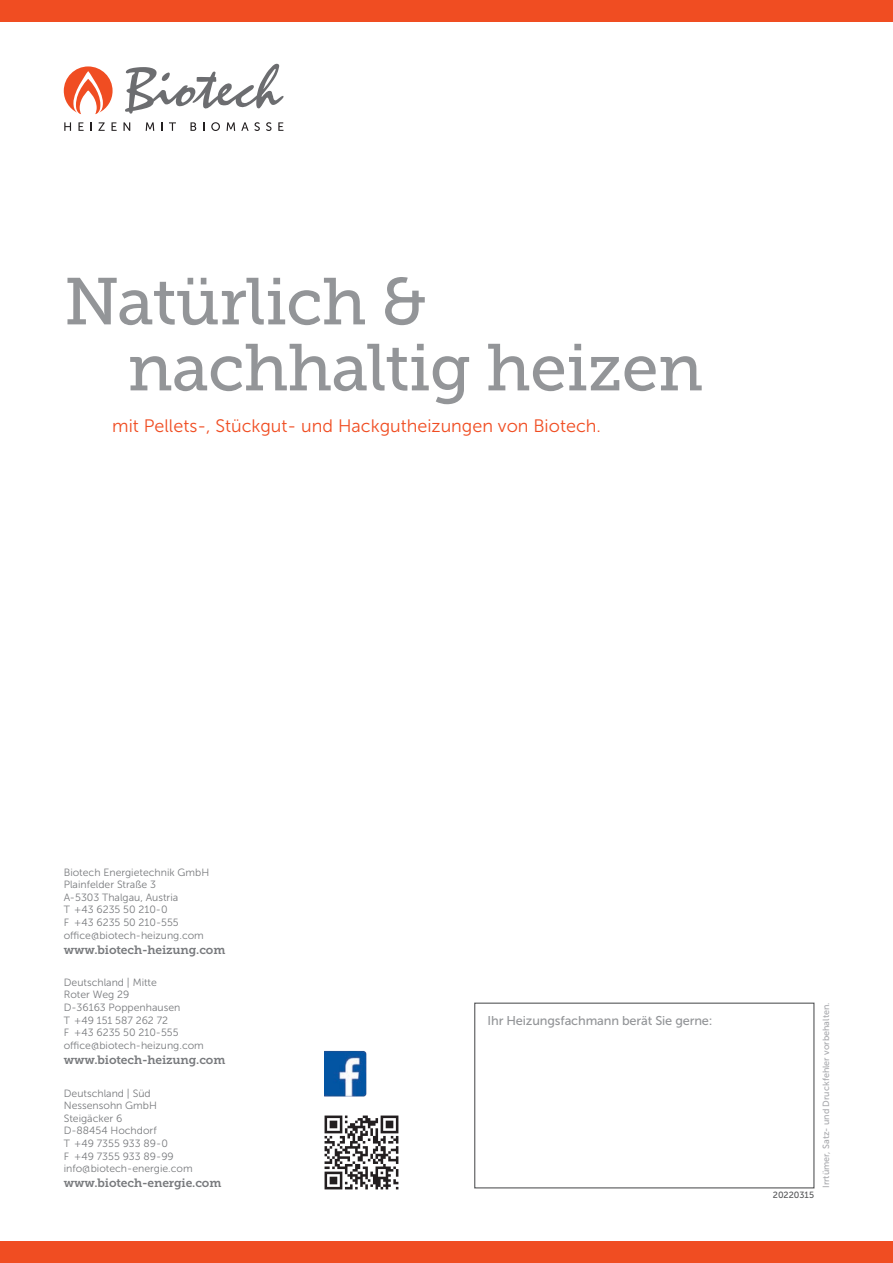
<style>
.page{position:relative;width:893px;height:1263px;background:#fff}
.page>*{position:absolute;margin:0;border:0;box-sizing:border-box;transform-origin:0 0}
.t1{font:66px/66px "Museo Slab 500";letter-spacing:-.01em;color:#939598}
.t2{font:18px "Museo Sans 300";color:#f04d22}
.t3{font:12.75px "Museo Sans 500";letter-spacing:-.01em;color:#939598}
.t4{font:12px "Museo Slab 700";letter-spacing:-.01em;color:#787a7d}
.t5{font:10.5px/12.6px "Museo Sans 300";color:#787a7d}
.t6{font:9px "Museo Sans 500";color:#a8a9ad}
.t7{font:9px "Museo Sans 500";color:#57585a}
</style>
<div class="page">
<svg style="left:64px;top:66px;width:49px;height:48px"></svg>
<svg style="left:125px;top:64px;width:159px;height:50px"></svg>
<svg style="left:64px;top:122px;width:7px;height:9px"></svg>
<svg style="left:78px;top:122px;width:6px;height:9px"></svg>
<svg style="left:90px;top:122px;width:2px;height:9px"></svg>
<svg style="left:98px;top:122px;width:7px;height:9px"></svg>
<svg style="left:112px;top:122px;width:5px;height:9px"></svg>
<svg style="left:124px;top:122px;width:6px;height:9px"></svg>
<svg style="left:146px;top:122px;width:8px;height:9px"></svg>
<svg style="left:161px;top:122px;width:2px;height:9px"></svg>
<svg style="left:169px;top:122px;width:7px;height:9px"></svg>
<svg style="left:190px;top:122px;width:6px;height:9px"></svg>
<svg style="left:211px;top:122px;width:9px;height:9px"></svg>
<svg style="left:227px;top:122px;width:8px;height:9px"></svg>
<svg style="left:241px;top:122px;width:19px;height:9px"></svg>
<svg style="left:266px;top:122px;width:6px;height:9px"></svg>
<svg style="left:278px;top:122px;width:5px;height:9px"></svg>
<div style="left:474px;top:1002px;width:340px;height:186px;background:#fff;border:1px solid #57585a"></div>
<div style="left:0;top:0;width:893px;height:21px;background:#f04d22"></div>
<img style="left:324px;top:1050px;width:43px;height:46px">
<img style="left:324px;top:1115px;width:75px;height:75px">
<div style="left:0;top:1242px;width:893px;height:21px;background:#f04d22"></div>
<h1 class="t1" style="left:127px;top:269px;width:577px;text-indent:-63px">Natürlich &amp; nachhaltig heizen</h1>
<h2 class="t2" style="left:112px;top:416px;width:490px">mit Pellets-, Stückgut- und Hackgutheizungen von Biotech.</h2>
<p class="t5" style="left:64px;top:866px;width:147px">Biotech Energietechnik GmbH<br>Plainfelder Straße 3<br>A-5303 Thalgau, Austria<br>T +43 6235 50 210-0<br>F +43 6235 50 210-555 office@biotech-heizung.com</p>
<p class="t4" style="left:64px;top:942px;width:163px">www.biotech-heizung.com</p>
<p class="t5" style="left:64px;top:976px;width:142px">Deutschland | Mitte<br>Roter Weg 29<br>D-36163 Poppenhausen<br>T +49 151 587 262 72<br>F +43 6235 50 210-555 office@biotech-heizung.com</p>
<p class="t4" style="left:64px;top:1053px;width:163px">www.biotech-heizung.com</p>
<p class="t5" style="left:64px;top:1087px;width:130px">Deutschland | Süd<br>Nessensohn GmbH<br>Steigäcker 6<br>D-88454 Hochdorf<br>T +49 7355 933 89-0<br>F +49 7355 933 89-99 info@biotech-energie.com</p>
<p class="t4" style="left:64px;top:1176px;width:159px">www.biotech-energie.com</p>
<p class="t3" style="left:487px;top:1014px;width:227px">Ihr Heizungsfachmann berät Sie gerne:</p>
<p class="t7" style="left:773px;top:1190px;width:43px">20220315</p>
<p class="t6" style="left:821px;top:1188px;width:187px;rotate:-90deg">Irrtümer, Satz- und Druckfehler vorbehalten.</p>
</div>
